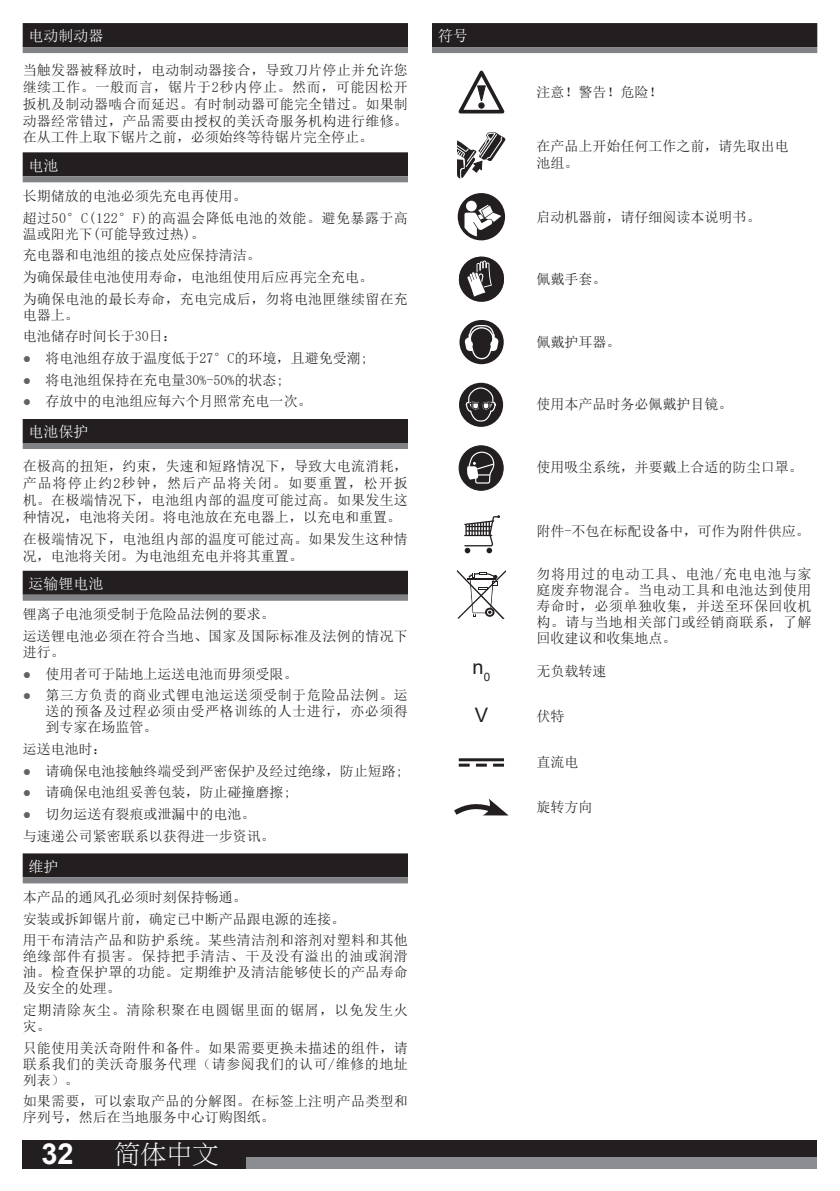
<style>
.page{position:relative;width:840px;height:1191px;background:#fff}
.page>*{position:absolute;margin:0;border:0;box-sizing:border-box;transform-origin:0 0}
.t1{font:700 29px "Arial";color:#fff}
.t2{font:20px "Arial";color:#231f20}
.t3{font:15px "Sim Sun";color:#fff}
.t4{font:14px/16px "Sim Sun";color:#231f20;text-align:justify}
.t5{font:14px/16.8px "Sim Sun";letter-spacing:.02em;color:#231f20}
.t6{font:14px/21.6px "Sim Sun";letter-spacing:.035em;color:#231f20}
.t7{font:14px/16px "Sim Sun";letter-spacing:.06em;color:#231f20}
.s1{font-family:"Arial";color:#636366}
</style>
<div class="page">
<div style="left:22px;top:1140px;width:794px;height:28px;background:#231f20"></div>
<div style="left:246px;top:1157px;width:570px;height:11px;background:#8a8c8f"></div>
<div style="left:23px;top:23px;width:385px;height:24px;background:#231f20"></div>
<div style="left:23px;top:47px;width:385px;height:6px;background:#808285"></div>
<div style="left:23px;top:152px;width:385px;height:24px;background:#231f20"></div>
<div style="left:23px;top:176px;width:385px;height:6px;background:#808285"></div>
<div style="left:23px;top:419px;width:385px;height:24px;background:#231f20"></div>
<div style="left:23px;top:443px;width:385px;height:6px;background:#808285"></div>
<div style="left:23px;top:571px;width:385px;height:24px;background:#231f20"></div>
<div style="left:23px;top:595px;width:385px;height:6px;background:#808285"></div>
<div style="left:23px;top:853px;width:385px;height:24px;background:#231f20"></div>
<div style="left:23px;top:877px;width:385px;height:6px;background:#808285"></div>
<div style="left:432px;top:23px;width:384px;height:24px;background:#231f20"></div>
<div style="left:432px;top:47px;width:384px;height:6px;background:#808285"></div>
<svg style="left:458px;top:70px;width:47px;height:44px"></svg>
<div style="left:455px;top:129px;width:51px;height:51px;border:1px solid #fff;border-radius:5px"></div>
<svg style="left:455px;top:132px;width:50px;height:47px"></svg>
<div style="left:457px;top:193px;width:47px;height:47px;background:#231f20;border-radius:50%"></div>
<div style="left:466px;top:201px;width:10px;height:10px;background:#fff;border-radius:50%"></div>
<svg style="left:464px;top:205px;width:37px;height:31px"></svg>
<svg style="left:458px;top:256px;width:47px;height:46px"></svg>
<div style="left:455px;top:316px;width:51px;height:51px;border:1px solid #fff;border-radius:5px"></div>
<div style="left:459px;top:320px;width:44px;height:44px;background:#231f20;border-radius:50%"></div>
<svg style="left:464px;top:324px;width:34px;height:37px"></svg>
<div style="left:455px;top:378px;width:51px;height:52px;border:1px solid #fff;border-radius:5px"></div>
<div style="left:458px;top:383px;width:45px;height:44px;background:#231f20;border-radius:50%"></div>
<svg style="left:455px;top:387px;width:51px;height:232px"></svg>
<svg style="left:458px;top:763px;width:11px;height:3px"></svg>
<svg style="left:493px;top:763px;width:10px;height:3px"></svg>
<svg style="left:475px;top:763px;width:11px;height:3px"></svg>
<hr style="left:458px;top:758px;width:45px;height:3px;background:#231f20">
<svg style="left:454px;top:798px;width:54px;height:18px"></svg>
<p class="t3" style="left:28px;top:29px;width:76px">电动制动器</p>
<p class="t4" style="left:23px;top:62px;width:386px;line-height:16.8px">当触发器被释放时，电动制动器接合，导致刀片停止并允许您继续工作。一般而言，锯片于2秒内停止。然而，可能因松开扳机及制动器啮合而延迟。有时制动器可能完全错过。如果制动器经常错过，产品需要由授权的美沃奇服务机构进行维修。在从工件上取下锯片之前，必须始终等待锯片完全停止。</p>
<p class="t3" style="left:28px;top:158px;width:31px">电池</p>
<p class="t6" style="left:23px;top:185px;width:386px">长期储放的电池必须先充电再使用。<br>超过50°C(122°F)的高温会降低电池的效能。避免暴露于高</p>
<p class="t4" style="left:23px;top:223px;width:386px;line-height:21.6px;text-align:left">温或阳光下(可能导致过热)。<br>充电器和电池组的接点处应保持清洁。<br>为确保最佳电池使用寿命，电池组使用后应再完全充电。<br>为确保电池的最长寿命，充电完成后，勿将电池匣继续留在充</p>
<p class="t4" style="left:23px;top:304px;width:155px;line-height:21.6px">电器上。<br>电池储存时间长于30日：</p>
<p class="t4" style="left:23px;top:350px;width:346px"><span class="s1">●</span> 将电池组存放于温度低于27°C的环境，且避免受潮;</p>
<p class="t4" style="left:23px;top:371px;width:262px"><span class="s1">●</span> 将电池组保持在充电量30%-50%的状态;</p>
<p class="t4" style="left:23px;top:393px;width:290px"><span class="s1">●</span> 存放中的电池组应每六个月照常充电一次。</p>
<p class="t3" style="left:28px;top:424px;width:61px">电池保护</p>
<p class="t4" style="left:23px;top:458px;width:386px;line-height:16.8px">在极高的扭矩，约束，失速和短路情况下，导致大电流消耗，产品将停止约2秒钟，然后产品将关闭。如要重置，松开扳机。在极端情况下，电池组内部的温度可能过高。如果发生这种情况，电池将关闭。将电池放在充电器上，以充电和重置。</p>
<p class="t5" style="left:23px;top:530px;width:386px">在极端情况下，电池组内部的温度可能过高。如果发生这种情况，电池将关闭。为电池组充电并将其重置。</p>
<p class="t3" style="left:28px;top:576px;width:76px">运输锂电池</p>
<p class="t5" style="left:23px;top:603px;width:386px;line-height:21.6px">锂离子电池须受制于危险品法例的要求。<br>运送锂电池必须在符合当地、国家及国际标准及法例的情况下</p>
<p class="t4" style="left:23px;top:644px;width:43px">进行。</p>
<p class="t4" style="left:23px;top:665px;width:276px"><span class="s1">●</span> 使用者可于陆地上运送电池而毋须受限。</p>
<p class="t4" style="left:45px;top:687px;width:364px;text-indent:-23px"><span class="s1">●</span> 第三方负责的商业式锂电池运送须受制于危险品法例。运送的预备及过程必须由受严格训练的人士进行，亦必须得到专家在场监管。</p>
<p class="t4" style="left:23px;top:741px;width:86px">运送电池时：</p>
<p class="t4" style="left:23px;top:762px;width:381px"><span class="s1">●</span> 请确保电池接触终端受到严密保护及经过绝缘，防止短路;</p>
<p class="t4" style="left:23px;top:784px;width:269px"><span class="s1">●</span> 请确保电池组妥善包装，防止碰撞磨擦;</p>
<p class="t4" style="left:23px;top:803px;width:253px;line-height:21.6px"><span class="s1">●</span> 切勿运送有裂痕或泄漏中的电池。<br>与速递公司紧密联系以获得进一步资讯。</p>
<p class="t3" style="left:28px;top:859px;width:31px">维护</p>
<p class="t4" style="left:23px;top:886px;width:386px;line-height:21.6px;text-align:left">本产品的通风孔必须时刻保持畅通。<br>安装或拆卸锯片前，确定已中断产品跟电源的连接。<br>用干布清洁产品和防护系统。某些清洁剂和溶剂对塑料和其他</p>
<p class="t4" style="left:23px;top:948px;width:386px">绝缘部件有损害。保持把手清洁、干及没有溢出的油或润滑油。检查保护罩的功能。定期维护及清洁能够使长的产品寿命及安全的处理。</p>
<p class="t7" style="left:23px;top:1002px;width:386px">定期清除灰尘。清除积聚在电圆锯里面的锯屑，以免发生火灾。</p>
<p class="t4" style="left:23px;top:1039px;width:386px">只能使用美沃奇附件和备件。如果需要更换未描述的组件，请联系我们的美沃奇服务代理（请参阅我们的认可/维修的地址列表）。</p>
<p class="t5" style="left:23px;top:1093px;width:386px;line-height:16px">如果需要，可以索取产品的分解图。在标签上注明产品类型和序列号，然后在当地服务中心订购图纸。</p>
<h1 class="t1" style="left:41px;top:1143px;width:34px">32</h1>
<p class="t3" style="left:437px;top:29px;width:31px">符号</p>
<p class="t4" style="left:536px;top:84px;width:127px">注意！警告！危险！</p>
<p class="t4" style="left:536px;top:137px;width:253px;line-height:16.8px">在产品上开始任何工作之前，请先取出电池组。</p>
<p class="t4" style="left:536px;top:209px;width:225px">启动机器前，请仔细阅读本说明书。</p>
<p class="t4" style="left:536px;top:271px;width:71px">佩戴手套。</p>
<p class="t4" style="left:536px;top:333px;width:85px">佩戴护耳器。</p>
<p class="t4" style="left:536px;top:396px;width:197px">使用本产品时务必佩戴护目镜。</p>
<p class="t4" style="left:536px;top:459px;width:267px">使用吸尘系统，并要戴上合适的防尘口罩。</p>
<p class="t4" style="left:536px;top:523px;width:274px">附件-不包在标配设备中，可作为附件供应。</p>
<p class="t4" style="left:536px;top:565px;width:276px">勿将用过的电动工具、电池/充电电池与家庭废弃物混合。当电动工具和电池达到使用寿命时，必须单独收集，并送至环保回收机构。请与当地相关部门或经销商联系，了解回收建议和收集地点。</p>
<h2 class="t2" style="left:472px;top:655px;width:19px">n<sub>0</sub></h2>
<p class="t4" style="left:536px;top:663px;width:71px">无负载转速</p>
<h2 class="t2" style="left:474px;top:703px;width:15px">V</h2>
<p class="t4" style="left:536px;top:708px;width:29px">伏特</p>
<p class="t4" style="left:536px;top:753px;width:43px">直流电</p>
<p class="t4" style="left:536px;top:799px;width:57px">旋转方向</p>
</div>
